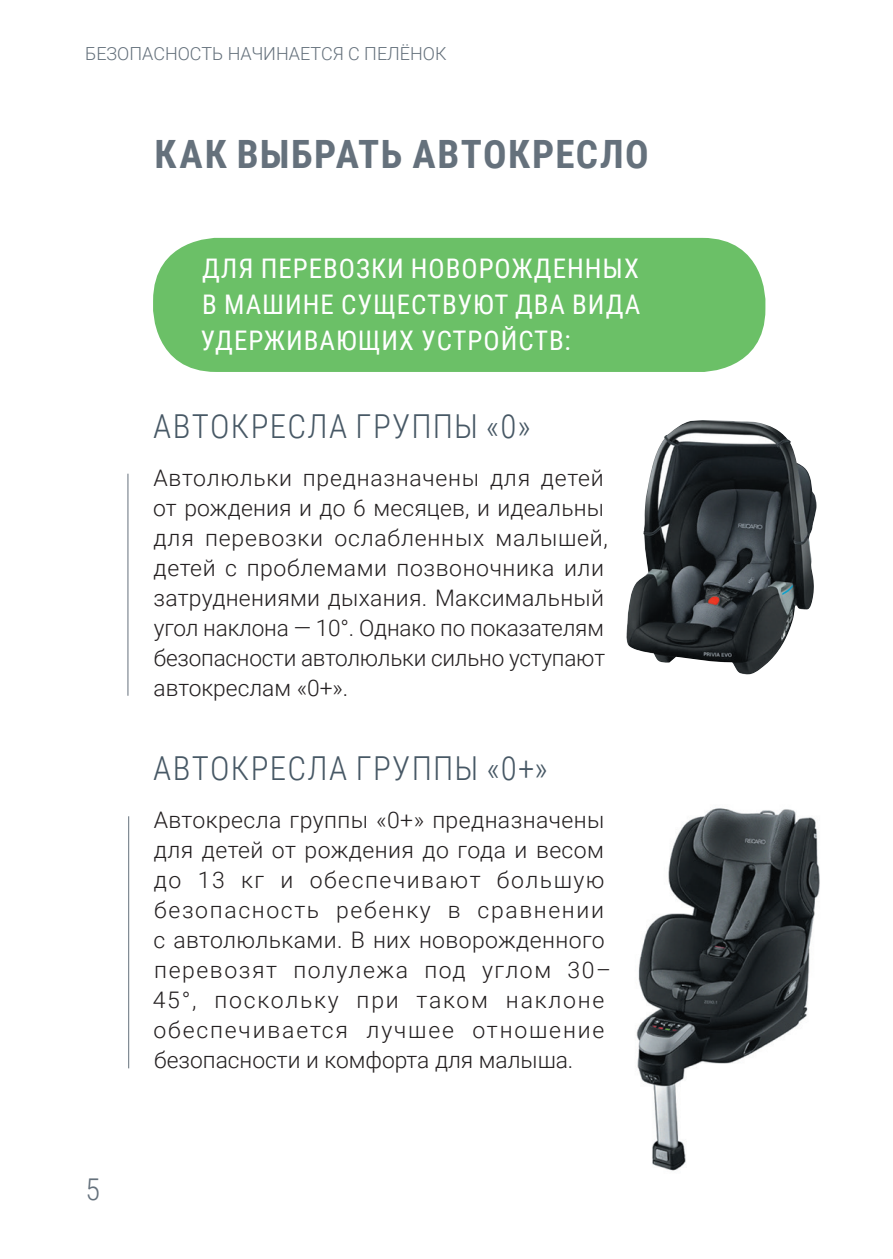
<style>
.page{position:relative;width:893px;height:1259px;background:#fff}
.page>*{position:absolute;margin:0;border:0;box-sizing:border-box;transform-origin:0 0}
.t1{font:700 39px "Roboto Condensed";letter-spacing:.035em;color:#65717c}
.t2{font:300 33px "Roboto Condensed";letter-spacing:.04em;color:#475865}
.t3{font:300 30px "Roboto Condensed";color:#65717c}
.lid{font:27px/36px "Roboto Condensed";letter-spacing:.035em;color:#fff;text-align:justify}
.Text{font:300 22.8px/30px "Roboto";letter-spacing:.065em;color:#231f20}
.Text-2{font:300 22.8px/30px "Roboto";letter-spacing:.02em;color:#231f20}
.t4{font:300 18px "Roboto";color:#65717c}
</style>
<div class="page">
<div style="left:153px;top:238px;width:612px;height:134px;background:#6bc067;border-radius:63px"></div>
<img style="left:636px;top:808px;width:184px;height:363px">
<hr style="left:128px;top:816px;width:1px;height:252px;background:#65717c">
<hr style="left:127px;top:474px;width:1px;height:222px;background:#65717c">
<img style="left:626px;top:420px;width:190px;height:255px">
<p class="t4" style="left:85px;top:41px;width:363px">БЕЗОПАСНОСТЬ НАЧИНАЕТСЯ С ПЕЛЁНОК</p>
<p class="t1" style="left:155px;top:127px;width:496px">КАК ВЫБРАТЬ АВТОКРЕСЛО</p>
<p class="lid" style="left:201px;top:249px;width:441px">ДЛЯ ПЕРЕВОЗКИ НОВОРОЖДЕННЫХ В МАШИНЕ СУЩЕСТВУЮТ ДВА ВИДА УДЕРЖИВАЮЩИХ УСТРОЙСТВ:</p>
<p class="t2" style="left:153px;top:403px;width:379px">АВТОКРЕСЛА ГРУППЫ «0»</p>
<p class="Text-2" style="left:153px;top:462px;width:456px">Автолюльки предназначены для детей от рождения и до 6 месяцев, и идеальны для перевозки ослабленных малышей, детей с проблемами позвоночника или затруднениями дыхания. Максимальный угол наклона — 10°. Однако по показателям безопасности автолюльки сильно уступают автокреслам «0+».</p>
<h3 class="t3" style="left:86px;top:1168px;width:16px">5</h3>
<p class="t2" style="left:153px;top:745px;width:396px">АВТОКРЕСЛА ГРУППЫ «0+»</p>
<p class="Text" style="left:153px;top:804px;width:460px">Автокресла группы «0+» предназначены для детей от рождения до года и весом до 13 кг и обеспечивают большую безопасность ребенку в сравнении с автолюльками. В них новорожденного перевозят полулежа под углом 30– 45°, поскольку при таком наклоне обеспечивается лучшее отношение безопасности и комфорта для малыша.</p>
</div>
